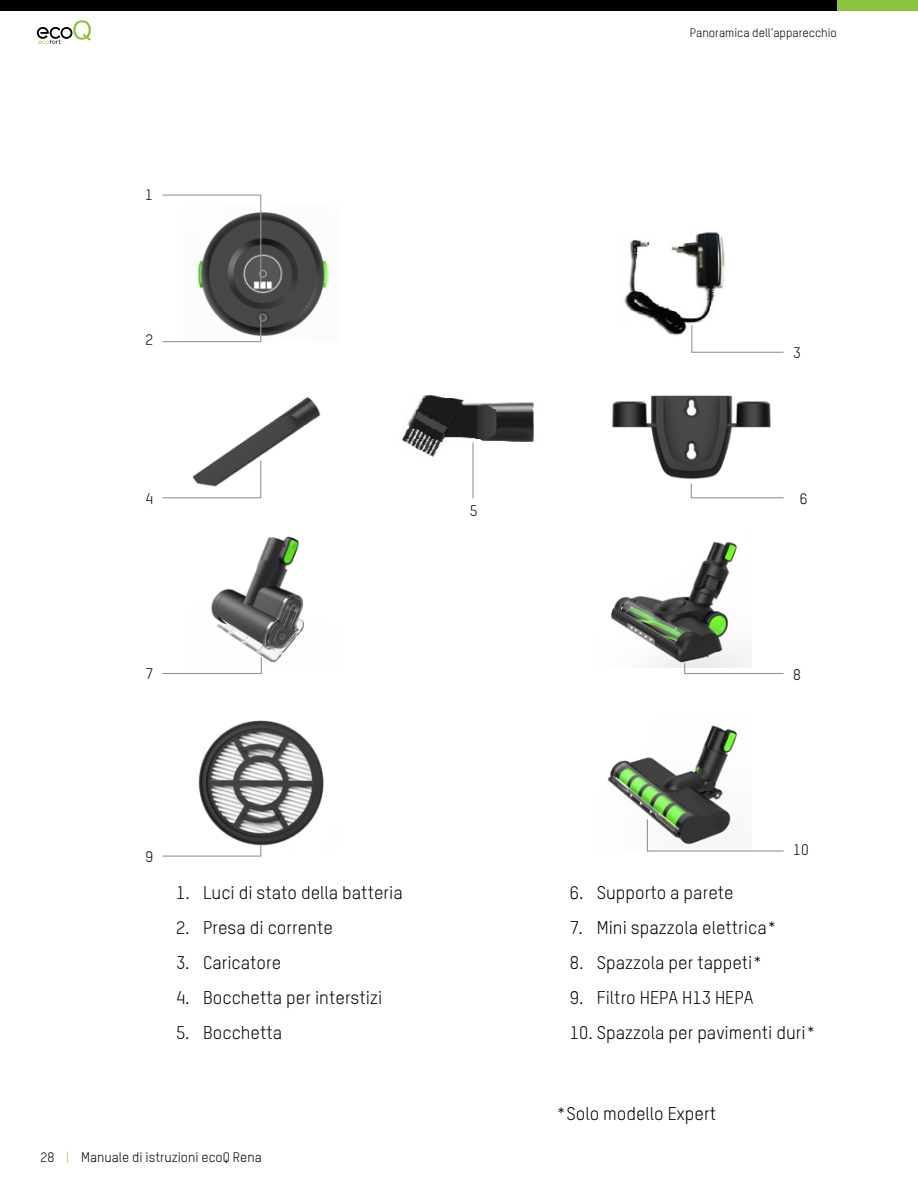
<style>
.page{position:relative;width:918px;height:1188px;background:#fff}
.page>*{position:absolute;margin:0;border:0;box-sizing:border-box;transform-origin:0 0}
.t1{font:18px "TSTAR";color:#000}
.t2{font:15px "TSTAR";color:#000}
.t3{font:13.5px "TSTAR";color:#000}
.t4{font:12px "TSTAR";color:#000}
.s1{color:#8cc440}
</style>
<div class="page">
<div style="left:837px;top:0;width:81px;height:11px;background:#8cc440"></div>
<div style="left:0;top:0;width:837px;height:11px;background:#000"></div>
<svg style="left:37px;top:20px;width:54px;height:24px"></svg>
<img style="left:199px;top:212px;width:130px;height:125px">
<img style="left:624px;top:232px;width:101px;height:104px">
<img style="left:216px;top:397px;width:105px;height:63px">
<img style="left:612px;top:395px;width:159px;height:85px">
<img style="left:211px;top:536px;width:93px;height:127px">
<img style="left:611px;top:541px;width:139px;height:127px">
<img style="left:198px;top:720px;width:126px;height:126px">
<img style="left:607px;top:725px;width:130px;height:93px">
<img style="left:402px;top:395px;width:132px;height:62px">
<svg style="left:162px;top:194px;width:100px;height:91px"></svg>
<svg style="left:162px;top:314px;width:100px;height:29px"></svg>
<svg style="left:691px;top:324px;width:93px;height:29px"></svg>
<hr style="left:472px;top:442px;width:2px;height:56px;background:#939598">
<svg style="left:690px;top:483px;width:94px;height:16px"></svg>
<svg style="left:162px;top:460px;width:100px;height:39px"></svg>
<svg style="left:162px;top:656px;width:100px;height:18px"></svg>
<svg style="left:162px;top:844px;width:100px;height:13px"></svg>
<svg style="left:684px;top:662px;width:100px;height:12px"></svg>
<svg style="left:646px;top:818px;width:138px;height:34px"></svg>
<p class="t2" style="left:145px;top:186px;width:9px">1</p>
<p class="t2" style="left:145px;top:331px;width:9px">2</p>
<p class="t2" style="left:145px;top:490px;width:9px">4</p>
<p class="t2" style="left:145px;top:665px;width:9px">7</p>
<p class="t2" style="left:145px;top:848px;width:9px">9</p>
<p class="t1" style="left:176px;top:882px;width:228px">1. Luci di stato della batteria</p>
<p class="t1" style="left:176px;top:917px;width:158px">2. Presa di corrente</p>
<p class="t1" style="left:176px;top:952px;width:107px">3. Caricatore</p>
<p class="t1" style="left:176px;top:987px;width:208px">4. Bocchetta per interstizi</p>
<p class="t1" style="left:176px;top:1022px;width:108px">5. Bocchetta</p>
<p class="t3" style="left:40px;top:1149px;width:223px">28 <span class="s1">|</span> Manuale di istruzioni ecoQ Rena</p>
<p class="t2" style="left:470px;top:502px;width:9px">5</p>
<p class="t4" style="left:690px;top:25px;width:148px">Panoramica dell’apparecchio</p>
<p class="t2" style="left:793px;top:344px;width:9px">3</p>
<p class="t2" style="left:800px;top:490px;width:9px">6</p>
<p class="t2" style="left:793px;top:666px;width:9px">8</p>
<p class="t2" style="left:793px;top:841px;width:17px">10</p>
<p class="t1" style="left:570px;top:882px;width:166px">6. Supporto a parete</p>
<p class="t1" style="left:570px;top:917px;width:209px">7. Mini spazzola elettrica*</p>
<p class="t1" style="left:570px;top:952px;width:194px">8. Spazzola per tappeti*</p>
<p class="t1" style="left:570px;top:987px;width:185px">9. Filtro HEPA H13 HEPA</p>
<p class="t1" style="left:570px;top:1022px;width:248px">10. Spazzola per pavimenti duri*</p>
<p class="t1" style="left:556px;top:1103px;width:161px">*Solo modello Expert</p>
</div>
